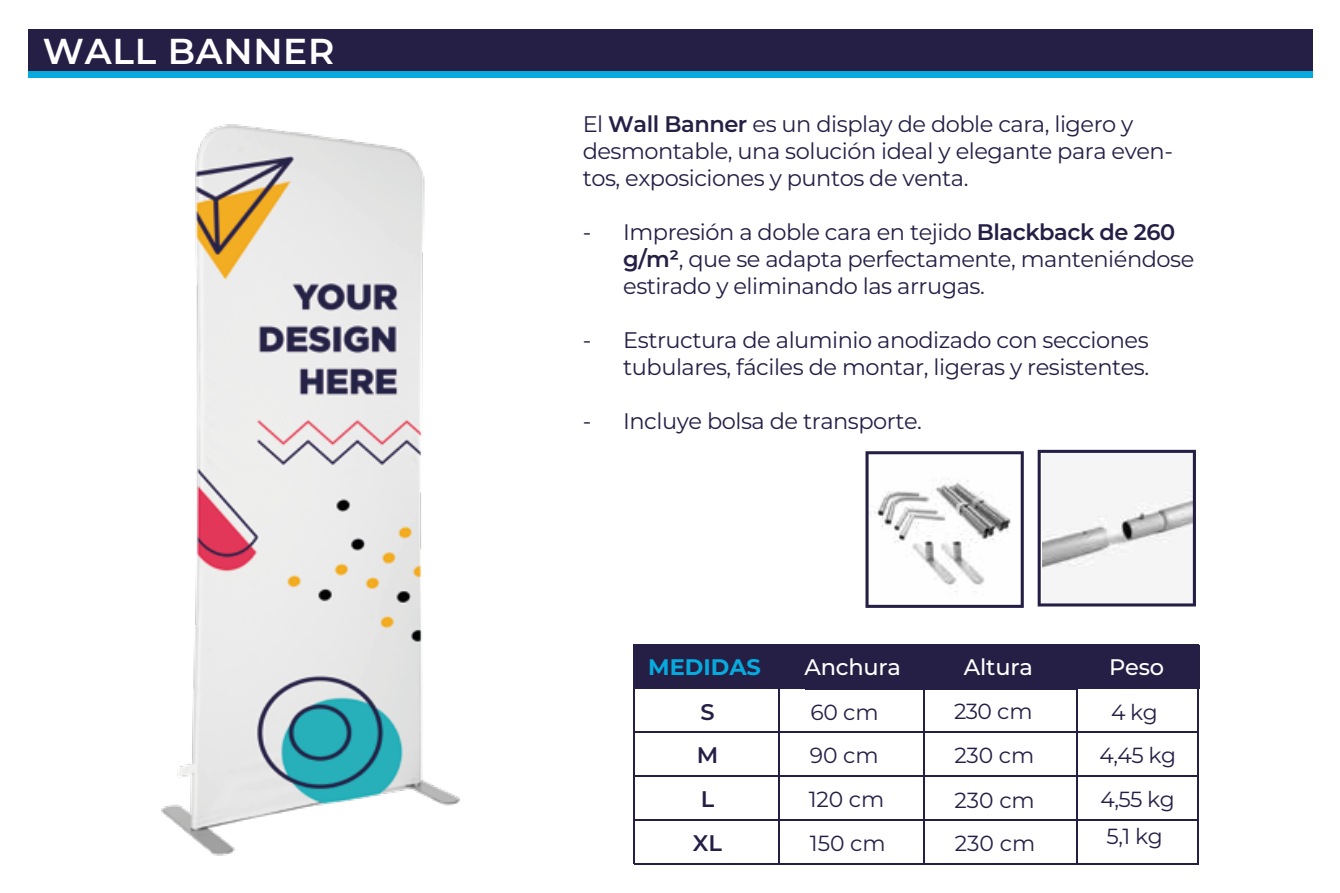
<style>
.page{position:relative;width:1340px;height:893px;background:#fff}
.page>*{position:absolute;margin:0;border:0;box-sizing:border-box;transform-origin:0 0}
.t1{font:600 36px "Montserrat";letter-spacing:.02em;color:#fff}
.t2{font:22.5px/27px "Montserrat";letter-spacing:-.02em;color:#251f46}
.t3{font:500 22.5px "Montserrat";letter-spacing:-.01em;color:#fff}
.t4{font:700 22.5px "Montserrat";color:#07aadd}
.t5{font:600 22.5px/43.9px "Montserrat";color:#251f46;text-align:center}
.t6{font:21.82px/43.9px "Montserrat";color:#251f46}
.s1{font-weight:600}
</style>
<div class="page">
<div style="left:28px;top:29px;width:1284px;height:43px;background:#251f46"></div>
<div style="left:28px;top:72px;width:1284px;height:6px;background:#07aadd"></div>
<svg style="left:1037px;top:450px;width:158px;height:156px"></svg>
<svg style="left:865px;top:451px;width:158px;height:157px"></svg>
<div style="left:634px;top:645px;width:565px;height:44px;background:#251f46"></div>
<hr style="left:634px;top:644px;width:562px;height:1px;background:#251f46">
<hr style="left:634px;top:732px;width:170px;height:1px;background:#251f46">
<hr style="left:804px;top:732px;width:395px;height:1px;background:#251f46">
<hr style="left:634px;top:776px;width:170px;height:1px;background:#251f46">
<hr style="left:804px;top:776px;width:393px;height:1px;background:#251f46">
<hr style="left:634px;top:819px;width:170px;height:2px;background:#251f46">
<hr style="left:804px;top:819px;width:395px;height:2px;background:#251f46">
<hr style="left:634px;top:863px;width:170px;height:1px;background:#251f46">
<hr style="left:804px;top:863px;width:395px;height:1px;background:#251f46">
<hr style="left:778px;top:689px;width:1px;height:174px;background:#251f46">
<hr style="left:633px;top:644px;width:1px;height:219px;background:#251f46">
<hr style="left:923px;top:689px;width:1px;height:176px;background:#251f46">
<hr style="left:1076px;top:649px;width:1px;height:215px;background:#251f46">
<hr style="left:1196px;top:644px;width:2px;height:220px;background:#251f46">
<img style="left:161px;top:124px;width:299px;height:732px">
<h1 class="t1" style="left:43px;top:25px;width:293px">WALL BANNER</h1>
<p class="t2" style="left:582px;top:109px;width:591px">El <span class="s1">Wall Banner</span> es un display de doble cara, ligero y desmontable, una solución ideal y elegante para even&shy;tos, exposiciones y puntos de venta.</p>
<p class="t2" style="left:623px;top:217px;width:572px;text-indent:-40px">- Impresión a doble cara en tejido <span class="s1">Blackback de 260 g/m²</span>, que se adapta perfectamente, manteniéndose estirado y eliminando las arrugas.</p>
<p class="t2" style="left:582px;top:325px;width:568px;text-align:right">- Estructura de aluminio anodizado con secciones tubulares, fáciles de montar, ligeras y resistentes.</p>
<p class="t2" style="left:582px;top:406px;width:341px">- Incluye bolsa de transporte.</p>
<p class="t4" style="left:648px;top:651px;width:114px">MEDIDAS</p>
<p class="t3" style="left:804px;top:651px;width:98px">Anchura</p>
<p class="t3" style="left:964px;top:651px;width:70px">Altura</p>
<p class="t3" style="left:1109px;top:651px;width:56px">Peso</p>
<p class="t5" style="left:693px;top:689px;width:31px">S<br>M<br>L<br>XL</p>
<p class="t6" style="left:808px;top:689px;width:78px">60 cm<br>90 cm<br>120 cm<br>150 cm</p>
<p class="t6" style="left:954px;top:688px;width:83px;text-align:justify">230 cm 230 cm 230 cm 230 cm</p>
<p class="t6" style="left:1099px;top:689px;width:78px;text-align:center">4 kg<br>4,45 kg<br>4,55 kg</p>
<p class="t6" style="left:1106px;top:813px;width:57px">5,1 kg</p>
</div>
